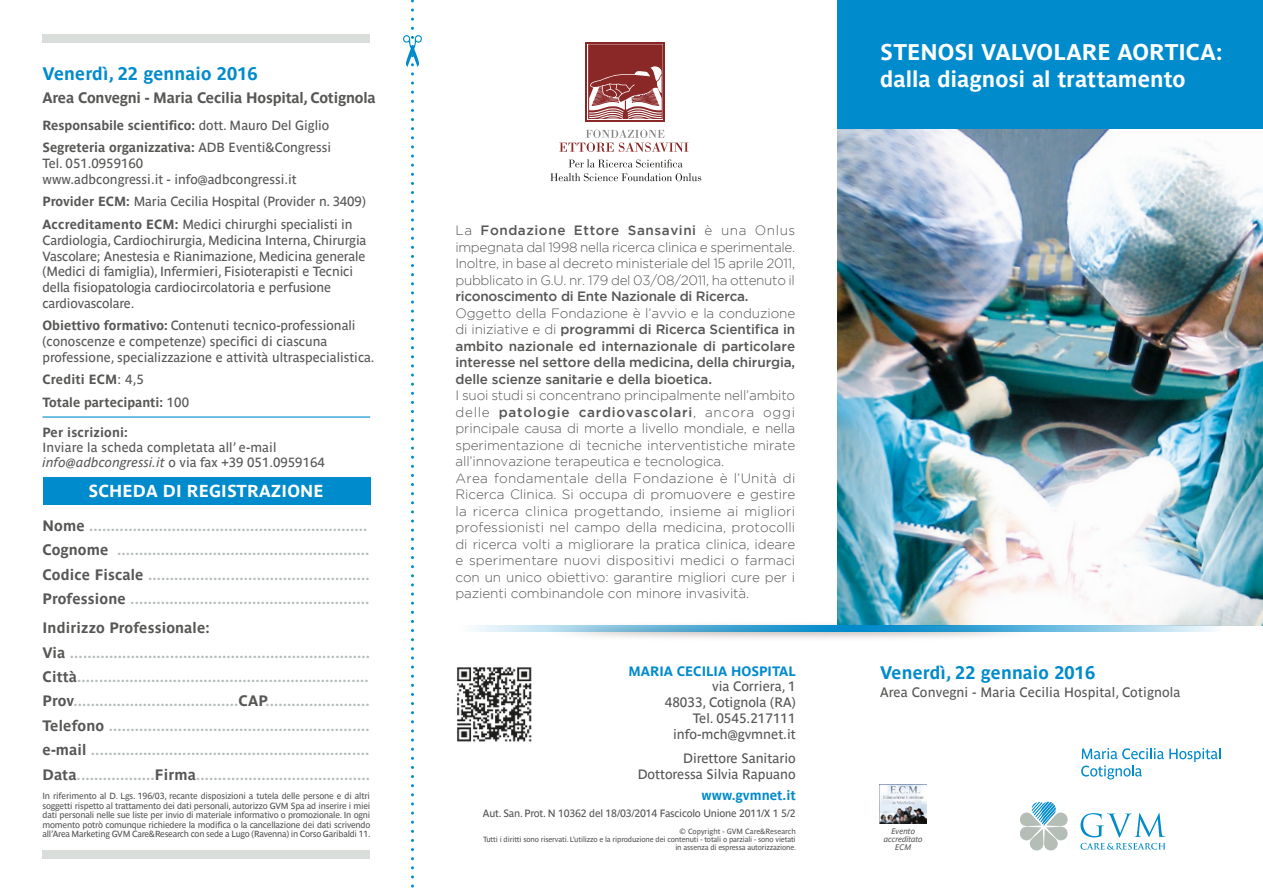
<style>
.page{position:relative;width:1263px;height:893px;background:#fff}
.page>*{position:absolute;margin:0;border:0;box-sizing:border-box;transform-origin:0 0}
.t1{font:700 22.5px/27px "Parisine Ptf";color:#fff}
.t2{font:700 18px "Parisine Ptf";letter-spacing:.01em;color:#008bcc}
.t3{font:700 17.1px "Parisine Ptf";letter-spacing:.01em;color:#fff}
.t4{font:700 15px/24.5px "Parisine Ptf";letter-spacing:.01em;color:#b4bdb6}
.t5{font:700 15px "Parisine Ptf";letter-spacing:-.01em;color:#575756}
.t6{font:300 13.5px/16.5px "Gotham";letter-spacing:-.01em;color:#575756;text-align:justify}
.t7{font:500 13.5px/16.5px "Gotham";letter-spacing:-.01em;color:#575756;text-align:justify}
.t8{font:13.5px/16px "Parisine Ptf";color:#575756;text-align:right}
.t9{font:700 13.5px "Parisine Ptf";color:#008bcc}
.t10{font:13.2px/15.8px "Parisine Ptf";letter-spacing:-.01em;color:#575756}
.t11{font:700 13.2px/22.5px "Parisine Ptf";color:#575756}
.t12{font:13.2px/15px "Parisine Ptf";letter-spacing:.01em;color:#575756}
.t13{font:10.5px "Parisine Ptf";letter-spacing:-.02em;color:#575756}
.t14{font:8.85px/9.4px "Parisine Ptf";letter-spacing:-.025em;color:#575756;text-align:justify}
.t15{font:italic 8.1px/8.2px "Parisine Ptf";letter-spacing:-.015em;color:#575756;text-align:center}
.t16{font:7.5px/8.4px "Parisine Ptf";letter-spacing:-.02em;color:#575756;text-align:right}
.s1{font-weight:400}
.s2{font-weight:700}
.s3{font-style:italic}
.s4{color:#575756}
.s5{font-weight:500}
.s6{font-weight:300}
</style>
<div class="page">
<svg style="left:403px;top:0;width:19px;height:888px"></svg>
<div style="left:43px;top:34px;width:327px;height:9px;background:#d9dedb"></div>
<div style="left:43px;top:850px;width:327px;height:9px;background:#d9dedb"></div>
<div style="left:43px;top:477px;width:327px;height:28px;background:#008bcc"></div>
<div style="left:838px;top:0;width:425px;height:129px;background:#008bcc"></div>
<hr style="left:43px;top:416px;width:327px;height:2px;background:#008bcc">
<img style="left:880px;top:784px;width:46px;height:39px">
<img style="left:506px;top:596px;width:568px;height:42px">
<svg style="left:1080px;top:813px;width:85px;height:24px"></svg>
<svg style="left:1020px;top:802px;width:48px;height:48px"></svg>
<svg style="left:1080px;top:843px;width:86px;height:7px"></svg>
<svg style="left:1081px;top:748px;width:139px;height:31px"></svg>
<img style="left:457px;top:667px;width:75px;height:75px">
<img style="left:838px;top:129px;width:425px;height:497px">
<svg style="left:569px;top:159px;width:114px;height:8px"></svg>
<svg style="left:550px;top:173px;width:151px;height:8px"></svg>
<svg style="left:559px;top:130px;width:129px;height:22px"></svg>
<svg style="left:586px;top:42px;width:79px;height:79px"></svg>
<div style="left:588px;top:44px;width:74px;height:75px;background:#8a2727;border:1px solid #8a2727"></div>
<svg style="left:589px;top:66px;width:73px;height:53px"></svg>
<svg style="left:474px;top:625px;width:746px;height:6px;background:#6ab8dd"></svg>
<h2 class="t2" style="left:43px;top:60px;width:217px">Venerdì, 22 gennaio 2016</h2>
<p class="t5" style="left:43px;top:86px;width:335px">Area Convegni - Maria Cecilia Hospital, Cotignola</p>
<p class="t11" style="left:43px;top:113px;width:290px">Responsabile scientifico: <span class="s1">dott. Mauro Del Giglio<br></span>Segreteria organizzativa: <span class="s1">ADB Eventi&amp;Congressi</span></p>
<p class="t10" style="left:43px;top:154px;width:256px">Tel. 051.0959160<br>www.adbcongressi.it - info@adbcongressi.it</p>
<p class="t10" style="left:43px;top:189px;width:325px;line-height:22.5px"><span class="s2">Provider ECM:</span> Maria Cecilia Hospital (Provider n. 3409)<br><span class="s2">Accreditamento ECM:</span> Medici chirurghi specialisti in</p>
<p class="t10" style="left:43px;top:231px;width:325px">Cardiologia, Cardiochirurgia, Medicina Interna, Chirurgia Vascolare; Anestesia e Rianimazione, Medicina generale (Medici di famiglia), Infermieri, Fisioterapisti e Tecnici della fisiopatologia cardiocircolatoria e perfusione cardiovascolare.</p>
<p class="t10" style="left:43px;top:317px;width:334px"><span class="s2">Obiettivo formativo:</span> Contenuti tecnico-professionali (conoscenze e competenze) specifici di ciascuna professione, specializzazione e attività ultraspecialistica.</p>
<p class="t11" style="left:43px;top:367px;width:148px">Crediti ECM<span class="s1">: 4,5<br></span>Totale partecipanti: <span class="s1">100</span></p>
<p class="t11" style="left:43px;top:420px;width:87px">Per iscrizioni:</p>
<p class="t12" style="left:43px;top:438px;width:284px">Inviare la scheda completata all’ e-mail <span class="s3">info@adbcongressi.it</span> o via fax +39 051.0959164</p>
<p class="t3" style="left:88px;top:479px;width:237px">SCHEDA DI REGISTRAZIONE</p>
<p class="t4" style="left:43px;top:512px;width:329px"><span class="s4">Nome</span> ................................................................<br><span class="s4">Cognome</span> ..........................................................<br><span class="s4">Codice Fiscale</span> ...................................................<br><span class="s4">Professione</span> .......................................................</p>
<p class="t4" style="left:43px;top:614px;width:329px"><span class="s4">Indirizzo Professionale:<br>Via</span> .....................................................................<br><span class="s4">Città</span>...................................................................<br><span class="s4">Prov</span>......................................<span class="s4">CAP</span>........................<br><span class="s4">Telefono</span> ............................................................ <span class="s4">e-mail</span> ................................................................<br><span class="s4">Data</span>..................<span class="s4">Firma</span>........................................</p>
<p class="t14" style="left:43px;top:790px;width:330px">In riferimento al D. Lgs. 196/03, recante disposizioni a tutela delle persone e di altri soggetti rispetto al trattamento dei dati personali, autorizzo GVM Spa ad inserire i miei dati personali nelle sue liste per invio di materiale informativo o promozionale. In ogni momento potrò comunque richiedere la modifica o la cancellazione dei dati scrivendo all’Area Marketing GVM Care&amp;Research con sede a Lugo (Ravenna) in Corso Garibaldi 11.</p>
<p class="t6" style="left:455px;top:222px;width:341px">La <span class="s5">Fondazione Ettore Sansavini</span> è una Onlus impegnata dal 1998 nella ricerca clinica e sperimentale.<br>Inoltre, in base al decreto ministeriale del 15 aprile 2011, pubblicato in G.U. nr. 179 del 03/08/2011, ha ottenuto il</p>
<p class="t7" style="left:455px;top:288px;width:294px">riconoscimento di Ente Nazionale di Ricerca.</p>
<p class="t7" style="left:455px;top:304px;width:341px"><span class="s6">Oggetto della Fondazione è l’avvio e la conduzione di iniziative e di</span> programmi di Ricerca Scientifica in ambito nazionale ed internazionale di particolare interesse nel settore della medicina, della chirurgia, delle scienze sanitarie e della bioetica.</p>
<p class="t6" style="left:455px;top:387px;width:341px;text-align:left">I suoi studi si concentrano principalmente nell’ambito delle <span class="s5">patologie cardiovascolari</span>, ancora oggi principale causa di morte a livello mondiale, e nella sperimentazione di tecniche interventistiche mirate all’innovazione terapeutica e tecnologica.<br>Area fondamentale della Fondazione è l’Unità di Ricerca Clinica. Si occupa di promuovere e gestire la ricerca clinica progettando, insieme ai migliori professionisti nel campo della medicina, protocolli di ricerca volti a migliorare la pratica clinica, ideare e sperimentare nuovi dispositivi medici o farmaci con un unico obiettivo: garantire migliori cure per i pazienti combinandole con minore invasività.</p>
<p class="t9" style="left:628px;top:661px;width:169px">MARIA CECILIA HOSPITAL</p>
<p class="t8" style="left:665px;top:677px;width:132px">via Corriera, 1<br>48033, Cotignola (RA)<br>Tel. 0545.217111 info-mch@gvmnet.it</p>
<p class="t8" style="left:638px;top:750px;width:160px">Direttore Sanitario<br>Dottoressa Silvia Rapuano</p>
<p class="t9" style="left:701px;top:785px;width:96px">www.gvmnet.it</p>
<p class="t13" style="left:483px;top:805px;width:314px">Aut. San. Prot. N 10362 del 18/03/2014 Fascicolo Unione 2011/X 1 5/2</p>
<h1 class="t1" style="left:880px;top:36px;width:344px">STENOSI VALVOLARE AORTICA: dalla diagnosi al trattamento</h1>
<h2 class="t2" style="left:880px;top:659px;width:217px">Venerdì, 22 gennaio 2016</h2>
<p class="t8" style="left:880px;top:683px;width:302px">Area Convegni - Maria Cecilia Hospital, Cotignola</p>
<p class="t16" style="left:483px;top:826px;width:315px">© Copyright - GVM Care&amp;Research<br>Tutti i diritti sono riservati. L’utilizzo e la riproduzione dei contenuti - totali o parziali - sono vietati in assenza di espressa autorizzazione.</p>
<p class="t15" style="left:884px;top:826px;width:40px">Evento accreditato<br>ECM</p>
</div>
